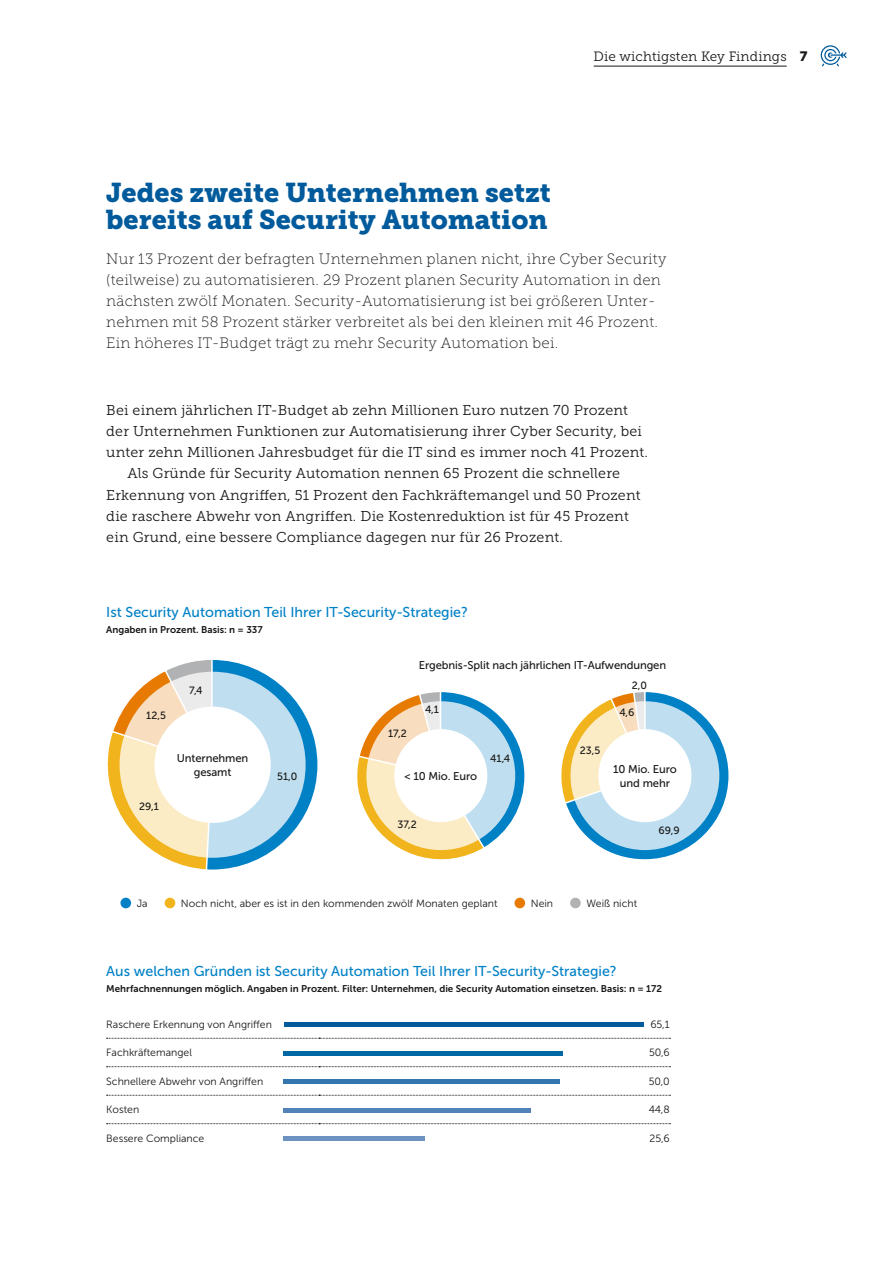
<style>
.page{position:relative;width:893px;height:1263px;background:#fff}
.page>*{position:absolute;margin:0;border:0;box-sizing:border-box;transform-origin:0 0}
.t1{font:27px/27px "Museo Slab 900";color:#005a9b}
.t2{font:15px/21px "Museo Slab 100";letter-spacing:.02em;color:#181716}
.t3{font:14.25px "Museo Slab 300";letter-spacing:.015em;color:#181716}
.t4{font:14.25px "Museo Sans 500";color:#0081c6}
.t5{font:13.5px "Museo Slab 300";letter-spacing:.01em;color:#181716}
.t6{font:11.25px/13.5px "Museo Sans 500";letter-spacing:-.01em;color:#181716;text-align:center}
.t7{font:10.5px "Museo Sans 300";color:#181716}
.t8{font:10.5px "Museo Sans 500";color:#181716}
.t9{font:9.75px "Museo Sans 700";color:#181716}
.s1{font-family:"Museo Sans 900"}
</style>
<div class="page">
<svg style="left:107px;top:660px;width:211px;height:210px"></svg>
<svg style="left:120px;top:672px;width:186px;height:186px;background:#dae3dd"></svg>
<div style="left:154px;top:707px;width:117px;height:116px;background:#fff;border-radius:50%"></div>
<div style="left:120px;top:898px;width:11px;height:10px;background:#0081c6;border-radius:50%"></div>
<div style="left:165px;top:898px;width:10px;height:10px;background:#f1b41d;border-radius:50%"></div>
<div style="left:514px;top:898px;width:11px;height:10px;background:#e77a00;border-radius:50%"></div>
<div style="left:570px;top:898px;width:11px;height:10px;background:#b1b2b3;border-radius:50%"></div>
<svg style="left:357px;top:692px;width:168px;height:168px"></svg>
<svg style="left:366px;top:701px;width:149px;height:149px;background:#e1e3d6"></svg>
<div style="left:394px;top:729px;width:93px;height:93px;background:#fff;border-radius:50%"></div>
<svg style="left:561px;top:692px;width:168px;height:168px"></svg>
<svg style="left:570px;top:701px;width:149px;height:149px;background:#d0e1e2"></svg>
<div style="left:598px;top:729px;width:93px;height:93px;background:#fff;border-radius:50%"></div>
<svg style="left:107px;top:1038px;width:563px;height:1px"></svg>
<svg style="left:107px;top:1066px;width:563px;height:1px"></svg>
<svg style="left:107px;top:1095px;width:563px;height:1px"></svg>
<svg style="left:107px;top:1123px;width:563px;height:1px"></svg>
<hr style="left:284px;top:1051px;width:279px;height:4px;background:#0067a5">
<hr style="left:284px;top:1108px;width:247px;height:4px;background:#5283b8">
<hr style="left:284px;top:1022px;width:359px;height:4px;background:#005a9b">
<div style="left:284px;top:1079px;width:276px;height:5px;background:#3475ae"></div>
<hr style="left:284px;top:1137px;width:141px;height:4px;background:#6d93c2">
<hr style="left:594px;top:66px;width:193px;height:1px;background:#181716">
<svg style="left:821px;top:45px;width:26px;height:21px"></svg>
<p class="t5" style="left:594px;top:49px;width:215px">Die wichtigsten Key Findings <span class="s1">7</span></p>
<h1 class="t1" style="left:106px;top:179px;width:446px">Jedes zweite Unternehmen setzt bereits auf Security Automation</h1>
<p class="t2" style="left:106px;top:248px;width:562px">Nur 13 Prozent der befragten Unternehmen planen nicht, ihre Cyber Security (teilweise) zu automatisieren. 29 Prozent planen Security Automation in den nächsten zwölf Monaten. Security-Automatisierung ist bei größeren Unter&shy;nehmen mit 58 Prozent stärker verbreitet als bei den kleinen mit 46 Prozent.<br>Ein höheres IT-Budget trägt zu mehr Security Automation bei.</p>
<p class="t3" style="left:106px;top:402px;width:523px">Bei einem jährlichen IT-Budget ab zehn Millionen Euro nutzen 70 Prozent</p>
<p class="t3" style="left:106px;top:423px;width:537px">der Unternehmen Funktionen zur Automatisierung ihrer Cyber Security, bei</p>
<p class="t3" style="left:106px;top:444px;width:543px">unter zehn Millionen Jahresbudget für die IT sind es immer noch 41 Prozent.</p>
<p class="t3" style="left:128px;top:466px;width:494px">Als Gründe für Security Automation nennen 65 Prozent die schnellere</p>
<p class="t3" style="left:106px;top:487px;width:536px">Erkennung von Angriffen, 51 Prozent den Fachkräftemangel und 50 Prozent</p>
<p class="t3" style="left:106px;top:508px;width:524px">die raschere Abwehr von Angriffen. Die Kostenreduktion ist für 45 Prozent</p>
<p class="t3" style="left:106px;top:529px;width:458px">ein Grund, eine bessere Compliance dagegen nur für 26 Prozent.</p>
<p class="t4" style="left:106px;top:604px;width:363px">Ist Security Automation Teil Ihrer IT-Security-Strategie?</p>
<p class="t9" style="left:106px;top:624px;width:158px">Angaben in Prozent. Basis: n = 337</p>
<p class="t8" style="left:146px;top:710px;width:21px">12,5</p>
<p class="t8" style="left:189px;top:684px;width:15px">7,4</p>
<p class="t8" style="left:139px;top:800px;width:21px">29,1</p>
<p class="t6" style="left:177px;top:752px;width:73px">Unternehmen gesamt</p>
<p class="t8" style="left:277px;top:771px;width:22px">51,0</p>
<p class="t6" style="left:419px;top:658px;width:249px">Ergebnis-Split nach jährlichen IT-Aufwendungen</p>
<p class="t8" style="left:388px;top:728px;width:20px">17,2</p>
<p class="t8" style="left:425px;top:704px;width:15px">4,1</p>
<p class="t8" style="left:632px;top:679px;width:17px">2,0</p>
<p class="t8" style="left:619px;top:706px;width:16px">4,6</p>
<p class="t8" style="left:580px;top:745px;width:22px">23,5</p>
<p class="t8" style="left:490px;top:753px;width:22px">41,4</p>
<p class="t6" style="left:404px;top:769px;width:74px">&lt; 10 Mio. Euro</p>
<p class="t6" style="left:613px;top:762px;width:65px">10 Mio. Euro und mehr</p>
<p class="t8" style="left:397px;top:819px;width:21px">37,2</p>
<p class="t8" style="left:658px;top:824px;width:23px">69,9</p>
<p class="t7" style="left:137px;top:897px;width:12px">Ja</p>
<p class="t7" style="left:181px;top:897px;width:318px">Noch nicht, aber es ist in den kommenden zwölf Monaten geplant</p>
<p class="t7" style="left:531px;top:897px;width:24px">Nein</p>
<p class="t7" style="left:586px;top:897px;width:52px">Weiß nicht</p>
<p class="t4" style="left:106px;top:963px;width:512px">Aus welchen Gründen ist Security Automation Teil Ihrer IT-Security-Strategie?</p>
<p class="t9" style="left:106px;top:983px;width:557px">Mehrfachnennungen möglich. Angaben in Prozent. Filter: Unternehmen, die Security Automation einsetzen. Basis: n = 172</p>
<p class="t7" style="left:106px;top:1019px;width:167px">Raschere Erkennung von Angriffen</p>
<p class="t7" style="left:650px;top:1019px;width:21px">65,1</p>
<p class="t7" style="left:106px;top:1047px;width:87px">Fachkräftemangel</p>
<p class="t7" style="left:649px;top:1047px;width:22px">50,6</p>
<p class="t7" style="left:106px;top:1076px;width:158px">Schnellere Abwehr von Angriffen</p>
<p class="t7" style="left:649px;top:1076px;width:23px">50,0</p>
<p class="t7" style="left:106px;top:1104px;width:34px">Kosten</p>
<p class="t7" style="left:649px;top:1104px;width:23px">44,8</p>
<p class="t7" style="left:106px;top:1132px;width:100px">Bessere Compliance</p>
<p class="t7" style="left:649px;top:1132px;width:22px">25,6</p>
</div>
